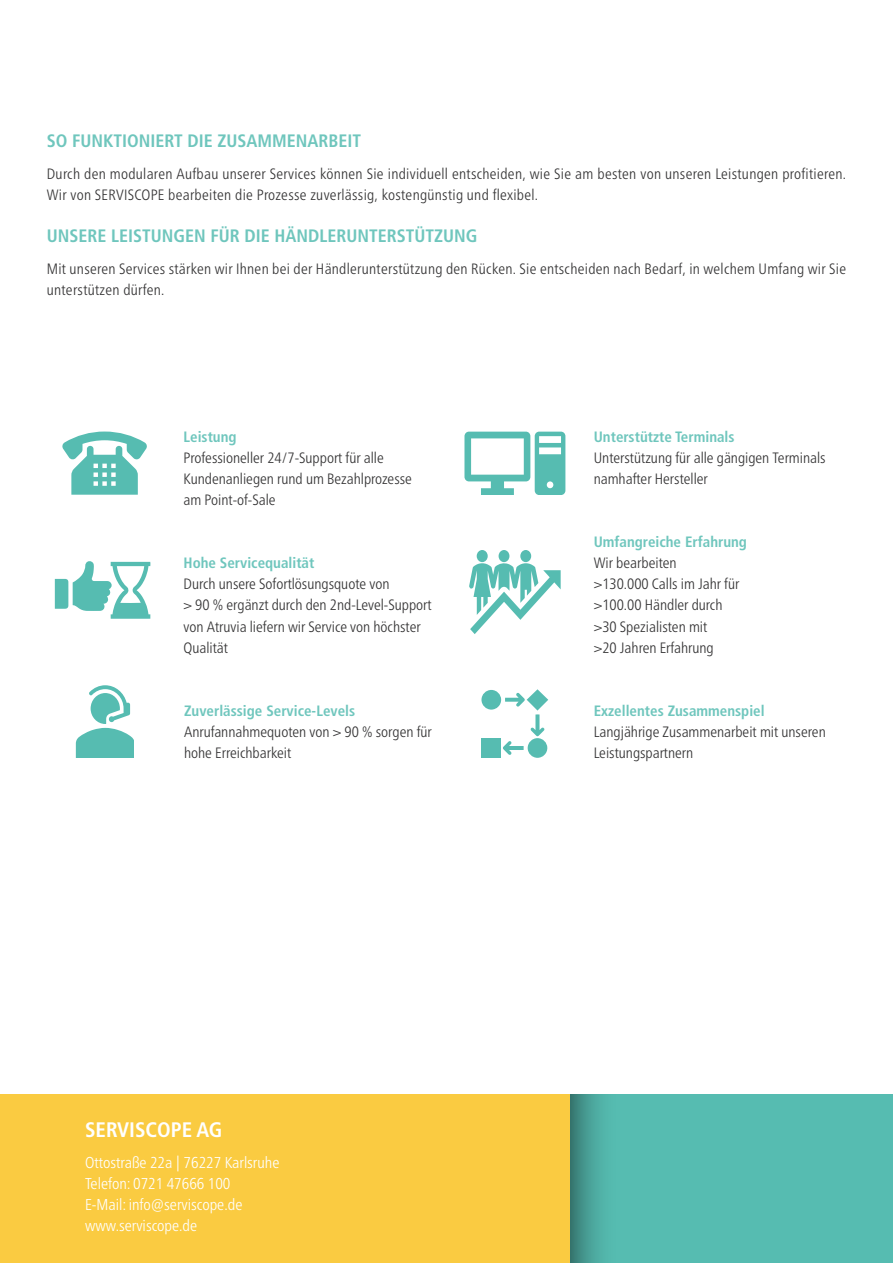
<style>
.page{position:relative;width:893px;height:1263px;background:#fff}
.page>*{position:absolute;margin:0;border:0;box-sizing:border-box;transform-origin:0 0}
.t1{font:700 condensed 21px "Frutiger LT Pro";color:#fff}
.t2{font:700 condensed 18px "Frutiger LT Pro";color:#6fc6bd}
.t3{font:300 condensed 15.75px/21px "Frutiger Neue LTW1 G";color:#fff}
.t4{font:300 condensed 15px/21px "Frutiger Neue LTW1 G";color:#343334}
.t5{font:300 condensed 15px/21px "Frutiger Neue LTW1 G";letter-spacing:.02em;color:#343334}
.t6{font:700 condensed 15px "Frutiger LT Pro";color:#6fc6bd}
</style>
<div class="page">
<div style="left:0;top:1094px;width:570px;height:169px;background:#facb41"></div>
<div style="left:570px;top:1094px;width:323px;height:169px;background:#56bcb1"></div>
<div style="left:570px;top:1094px;width:48px;height:169px;background:linear-gradient(to right,#3a7f78,#5ac5b9)"></div>
<svg style="left:62px;top:431px;width:85px;height:64px"></svg>
<svg style="left:464px;top:432px;width:101px;height:63px"></svg>
<svg style="left:76px;top:685px;width:57px;height:73px"></svg>
<div style="left:477px;top:550px;width:11px;height:12px;background:#56bcb1;border-radius:50%"></div>
<svg style="left:469px;top:562px;width:92px;height:72px"></svg>
<div style="left:520px;top:550px;width:11px;height:12px;background:#56bcb1;border-radius:50%"></div>
<div style="left:499px;top:550px;width:10px;height:12px;background:#56bcb1;border-radius:50%"></div>
<svg style="left:55px;top:561px;width:95px;height:58px"></svg>
<div style="left:481px;top:738px;width:20px;height:20px;background:#56bcb1"></div>
<svg style="left:528px;top:738px;width:19px;height:20px"></svg>
<div style="left:481px;top:690px;width:20px;height:20px;background:#56bcb1;border-radius:50%"></div>
<svg style="left:503px;top:689px;width:45px;height:66px"></svg>
<p class="t2" style="left:47px;top:132px;width:316px">SO FUNKTIONIERT DIE ZUSAMMENARBEIT</p>
<p class="t5" style="left:47px;top:164px;width:801px">Durch den modularen Aufbau unserer Services können Sie individuell entscheiden, wie Sie am besten von unseren Leistungen profitieren.<br>Wir von SERVISCOPE bearbeiten die Prozesse zuverlässig, kostengünstig und flexibel.</p>
<p class="t2" style="left:47px;top:226px;width:432px">UNSERE LEISTUNGEN FÜR DIE HÄNDLERUNTERSTÜTZUNG</p>
<p class="t5" style="left:47px;top:259px;width:801px">Mit unseren Services stärken wir Ihnen bei der Händlerunterstützung den Rücken. Sie entscheiden nach Bedarf, in welchem Umfang wir Sie unterstützen dürfen.</p>
<p class="t6" style="left:184px;top:429px;width:55px">Leistung</p>
<p class="t4" style="left:184px;top:448px;width:230px">Professioneller 24/7-Support für alle<br>Kundenanliegen rund um Bezahlprozesse am Point-of-Sale</p>
<p class="t6" style="left:184px;top:555px;width:132px">Hohe Servicequalität</p>
<p class="t4" style="left:184px;top:575px;width:250px">Durch unsere Sofortlösungsquote von<br>&gt; 90 % ergänzt durch den 2nd-Level-Support von Atruvia liefern wir Service von höchster Qualität</p>
<p class="t6" style="left:184px;top:703px;width:173px">Zuverlässige Service-Levels</p>
<p class="t4" style="left:184px;top:722px;width:249px">Anrufannahmequoten von &gt; 90 % sorgen für hohe Erreichbarkeit</p>
<h1 class="t1" style="left:85px;top:1118px;width:139px">SERVISCOPE AG</h1>
<p class="t3" style="left:85px;top:1153px;width:196px">Ottostraße 22a | 76227 Karlsruhe<br>Telefon: 0721 47666 100<br>E-Mail: info@serviscope.de www.serviscope.de</p>
<p class="t6" style="left:594px;top:429px;width:142px">Unterstützte Terminals</p>
<p class="t4" style="left:594px;top:448px;width:233px">Unterstützung für alle gängigen Terminals namhafter Hersteller</p>
<p class="t6" style="left:594px;top:534px;width:155px">Umfangreiche Erfahrung</p>
<p class="t4" style="left:594px;top:554px;width:147px">Wir bearbeiten<br>&gt;130.000 Calls im Jahr für &gt;100.00 Händler durch &gt;30 Spezialisten mit<br>&gt;20 Jahren Erfahrung</p>
<p class="t6" style="left:594px;top:703px;width:172px">Exzellentes Zusammenspiel</p>
<p class="t4" style="left:594px;top:722px;width:233px">Langjährige Zusammenarbeit mit unseren<br>Leistungspartnern</p>
</div>
